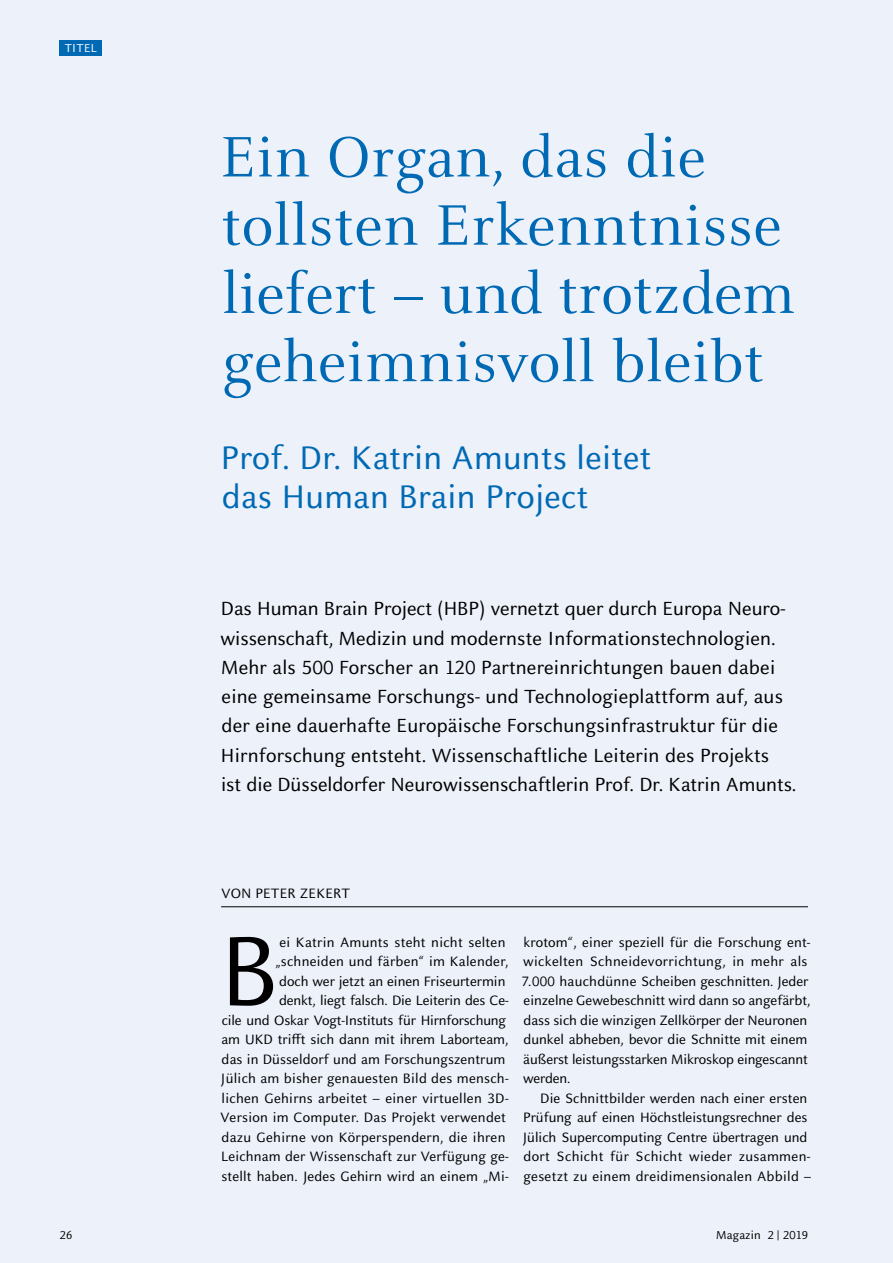
<style>
.page{position:relative;width:893px;height:1263px;background:#edf1fa}
.page>*{position:absolute;margin:0;border:0;box-sizing:border-box;transform-origin:0 0}
.t1{font:108.75px "Celeste Sans Pro";color:#000}
.t2{font:63px/68.2px "Celeste Pro";letter-spacing:.01em;color:#0069b4}
.t3{font:36px/38.7px "Celeste Sans Pro";letter-spacing:.01em;color:#0069b4}
.t4{font:21px/29.2px "Celeste Sans Pro";letter-spacing:.01em;color:#000}
.t5{font:15px/19.5px "Celeste Sans Pro";letter-spacing:.01em;color:#000}
.t6{font:12.75px "Celeste Sans Pro";letter-spacing:.01em;color:#000}
.t7{font:12.75px "Celeste Sans Pro";letter-spacing:.02em;color:#fff}
</style>
<div class="page">
<div style="left:60px;top:40px;width:42px;height:15px;background:#0069b4"></div>
<hr style="left:221px;top:906px;width:587px;height:1px;background:#000">
<p class="t7" style="left:65px;top:39px;width:34px">TITEL</p>
<h2 class="t2" style="left:220px;top:122px;width:576px">Ein Organ, das die tollsten Erkenntnisse liefert – und trotzdem geheimnisvoll bleibt</h2>
<h3 class="t3" style="left:221px;top:437px;width:432px">Prof. Dr. Katrin Amunts leitet das Human Brain Project</h3>
<p class="t4" style="left:221px;top:593px;width:577px">Das Human Brain Project (HBP) vernetzt quer durch Europa Neuro&shy;wissenschaft, Medizin und modernste Informationstechnologien.<br>Mehr als 500 Forscher an 120 Partnereinrichtungen bauen dabei eine gemeinsame Forschungs- und Technologieplattform auf, aus der eine dauerhafte Europäische Forschungsinfrastruktur für die Hirnforschung entsteht. Wissenschaftliche Leiterin des Projekts<br>ist die Düsseldorfer Neurowissenschaftlerin Prof. Dr. Katrin Amunts.</p>
<p class="t5" style="left:221px;top:883px;width:130px">VON PETER ZEKERT</p>
<p class="t5" style="left:220px;top:932px;width:290px;text-align:right">ei Katrin Amunts steht nicht selten „schneiden und färben“ im Kalender,<br>doch wer jetzt an einen Friseurtermin<br>denkt, liegt falsch. Die Leiterin des Ce-<br>cile und Oskar Vogt-Instituts für Hirnforschung am UKD trifft sich dann mit ihrem Laborteam, das in Düsseldorf und am Forschungszentrum Jülich am bisher genauesten Bild des mensch&shy;lichen Gehirns arbeitet – einer virtuellen 3D-Version im Computer. Das Projekt verwendet dazu Gehirne von Körperspendern, die ihren Leichnam der Wissenschaft zur Verfügung ge&shy;stellt haben. Jedes Gehirn wird an einem „Mi-</p>
<h1 class="t1" style="left:220px;top:902px;width:60px">B</h1>
<p class="t5" style="left:521px;top:932px;width:291px">krotom“, einer speziell für die Forschung ent&shy;wickelten Schneidevorrichtung, in mehr als 7.000 hauchdünne Scheiben geschnitten. Jeder einzelne Gewebeschnitt wird dann so angefärbt, dass sich die winzigen Zellkörper der Neuronen dunkel abheben, bevor die Schnitte mit einem äußerst leistungsstarken Mikroskop eingescannt werden.</p>
<p class="t5" style="left:523px;top:1088px;width:290px;text-indent:17px">Die Schnittbilder werden nach einer ersten Prüfung auf einen Höchstleistungsrechner des Jülich Supercomputing Centre übertragen und dort Schicht für Schicht wieder zusammen&shy;gesetzt zu einem dreidimensionalen Abbild –</p>
<p class="t6" style="left:60px;top:1227px;width:14px">26</p>
<p class="t6" style="left:716px;top:1227px;width:93px">Magazin 2 | 2019</p>
</div>
